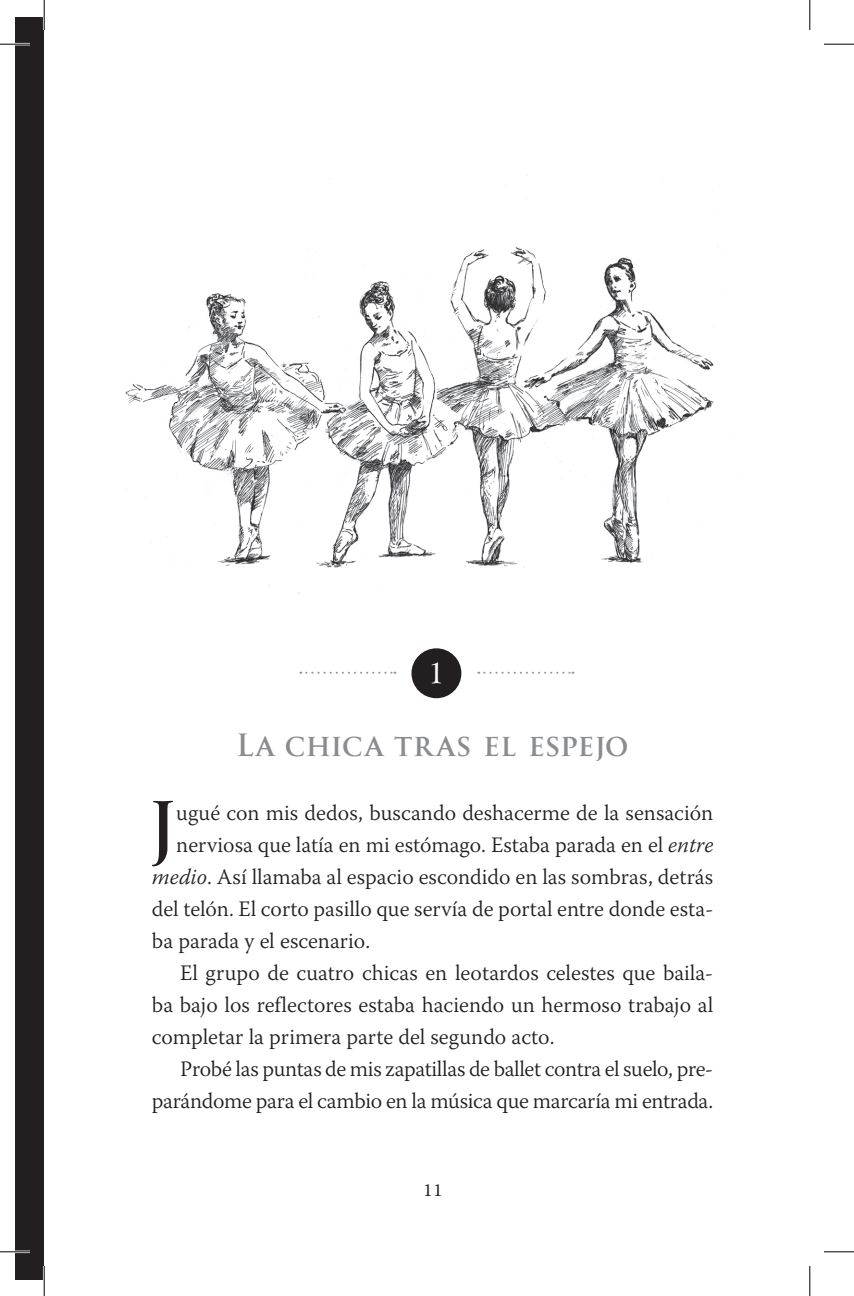
<style>
.page{position:relative;width:854px;height:1296px;background:#fff}
.page>*{position:absolute;margin:0;border:0;box-sizing:border-box;transform-origin:0 0}
.t1{font:700 73.6px "Goudy Trajan";color:#231f20}
.t2{font:700 32px "Goudy Trajan";letter-spacing:.02em;color:#8a8c8f}
.t3{font:500 28.8px "Goudy Trajan";color:#fff}
.t4{font:300 22px "Warnock Pro";color:#231f20}
.t5{font:18px "Warnock Pro";color:#231f20}
.s1{font-style:italic}
</style>
<div class="page">
<div style="left:16px;top:17px;width:28px;height:1262px;background:#231f20"></div>
<img style="left:125px;top:175px;width:604px;height:419px">
<div style="left:411px;top:648px;width:50px;height:50px;background:#231f20;border-radius:50%"></div>
<svg style="left:478px;top:672px;width:95px;height:2px"></svg>
<svg style="left:300px;top:672px;width:95px;height:2px"></svg>
<hr style="left:0;top:43px;width:30px;height:2px;background:#fff">
<hr style="left:0;top:1250px;width:30px;height:3px;background:#fff">
<hr style="left:43px;top:0;width:2px;height:30px;background:#fff">
<hr style="left:43px;top:1266px;width:2px;height:30px;background:#fff">
<hr style="left:0;top:44px;width:30px;height:1px;background:#000">
<hr style="left:824px;top:44px;width:30px;height:1px;background:#000">
<hr style="left:0;top:1251px;width:30px;height:1px;background:#000">
<hr style="left:824px;top:1251px;width:30px;height:1px;background:#000">
<hr style="left:44px;top:0;width:1px;height:30px;background:#000">
<hr style="left:44px;top:1266px;width:1px;height:30px;background:#000">
<hr style="left:809px;top:0;width:1px;height:30px;background:#000">
<hr style="left:809px;top:1266px;width:1px;height:30px;background:#000">
<h3 class="t3" style="left:430px;top:655px;width:14px">1</h3>
<h2 class="t2" style="left:237px;top:727px;width:393px">La chica tras el espejo</h2>
<h1 class="t1" style="left:149px;top:785px;width:28px">J</h1>
<p class="t4" style="left:176px;top:800px;width:538px">ugué con mis dedos, buscando deshacerme de la sensación</p>
<p class="t4" style="left:176px;top:832px;width:538px">nerviosa que latía en mi estómago. Estaba parada en el <span class="s1">entre</span></p>
<p class="t4" style="left:152px;top:864px;width:563px"><span class="s1">medio</span>. Así llamaba al espacio escondido en las sombras, detrás</p>
<p class="t4" style="left:152px;top:896px;width:563px">del telón. El corto pasillo que servía de portal entre donde esta-</p>
<p class="t4" style="left:152px;top:928px;width:220px">ba parada y el escenario.</p>
<p class="t4" style="left:180px;top:960px;width:534px">El grupo de cuatro chicas en leotardos celestes que baila-</p>
<p class="t4" style="left:152px;top:992px;width:563px">ba bajo los reflectores estaba haciendo un hermoso trabajo al</p>
<p class="t4" style="left:152px;top:1024px;width:404px">completar la primera parte del segundo acto.</p>
<p class="t4" style="left:180px;top:1056px;width:534px">Probé las puntas de mis zapatillas de ballet contra el suelo, pre-</p>
<p class="t4" style="left:152px;top:1088px;width:563px">parándome para el cambio en la música que marcaría mi entrada.</p>
<p class="t5" style="left:423px;top:1179px;width:20px">11</p>
</div>
